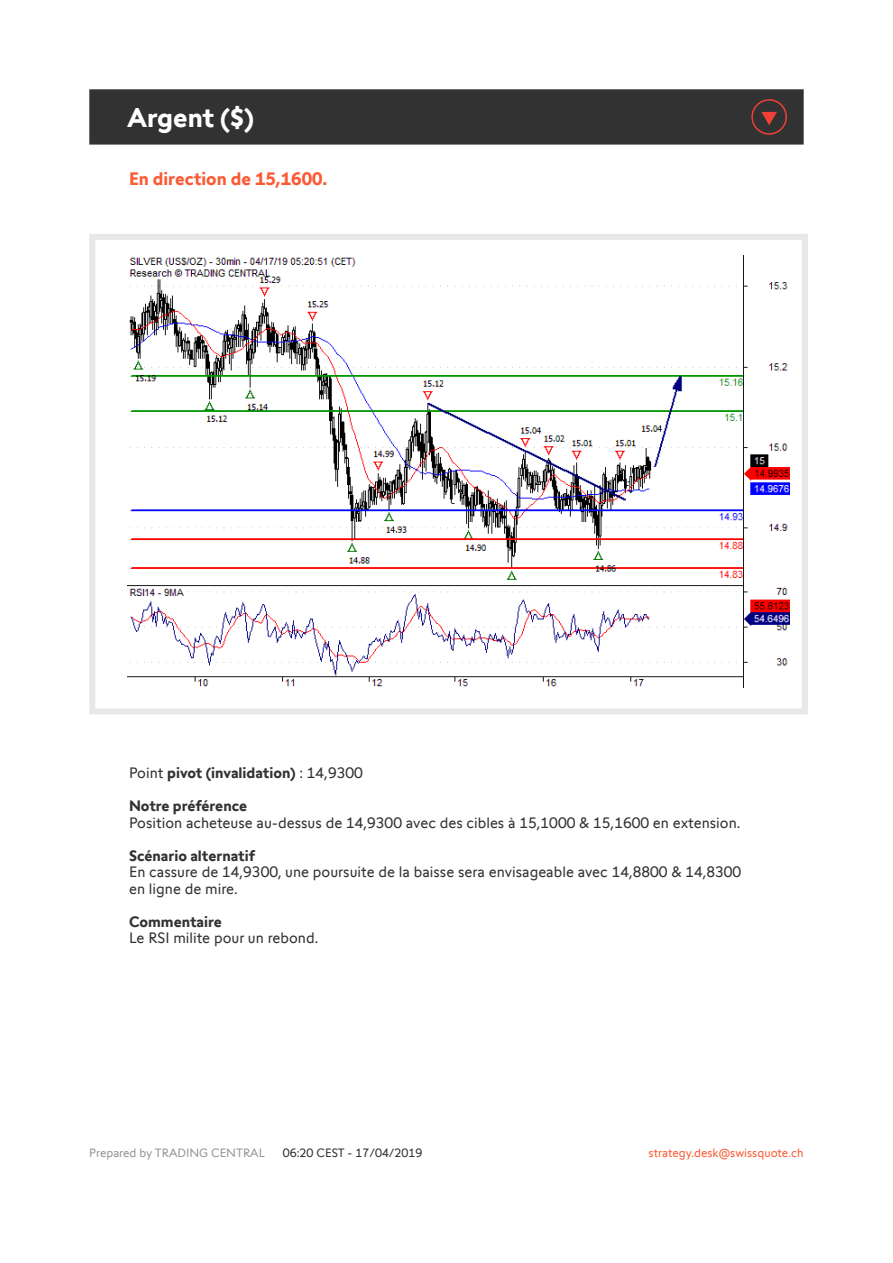
<style>
.page{position:relative;width:893px;height:1263px;background:#fff}
.page>*{position:absolute;margin:0;border:0;box-sizing:border-box;transform-origin:0 0}
.t1{font:700 27px "Swissquote CT";color:#fff}
.t2{font:700 18px "Swissquote CT";color:#fa5b35}
.t3{font:15px/16.5px "Swissquote CT";color:#323232}
.t4{font:700 15px "Swissquote CT";color:#323232}
.t5{font:12px "Swissquote CT";color:#fa5b35}
.t6{font:12px "Swissquote CT";color:#939598}
.t7{font:12px "Swissquote CT";color:#323232}
.s1{font-weight:400}
</style>
<div class="page">
<div style="left:89px;top:234px;width:719px;height:480px;border:6px solid #e9e8e7"></div>
<div style="left:89px;top:89px;width:715px;height:56px;background:#323232;border:2px solid #323232"></div>
<img style="left:128px;top:255px;width:661px;height:432px">
<svg style="left:751px;top:99px;width:36px;height:36px"></svg>
<h1 class="t1" style="left:128px;top:101px;width:128px">Argent ($)</h1>
<p class="t2" style="left:129px;top:168px;width:200px">En direction de 15,1600.</p>
<p class="t4" style="left:129px;top:764px;width:235px"><span class="s1">Point</span> pivot (invalidation) <span class="s1">: 14,9300</span></p>
<p class="t4" style="left:129px;top:797px;width:120px">Notre préférence</p>
<p class="t3" style="left:129px;top:814px;width:613px">Position acheteuse au-dessus de 14,9300 avec des cibles à 15,1000 &amp; 15,1600 en extension.</p>
<p class="t4" style="left:129px;top:846px;width:127px">Scénario alternatif</p>
<p class="t3" style="left:129px;top:864px;width:614px">En cassure de 14,9300, une poursuite de la baisse sera envisageable avec 14,8800 &amp; 14,8300 en ligne de mire.</p>
<p class="t4" style="left:129px;top:912px;width:94px">Commentaire</p>
<p class="t3" style="left:129px;top:930px;width:191px">Le RSI milite pour un rebond.</p>
<p class="t6" style="left:89px;top:1145px;width:177px">Prepared by TRADING CENTRAL</p>
<p class="t7" style="left:283px;top:1145px;width:141px">06:20 CEST - 17/04/2019</p>
<p class="t5" style="left:649px;top:1145px;width:157px">strategy.desk@swissquote.ch</p>
</div>
